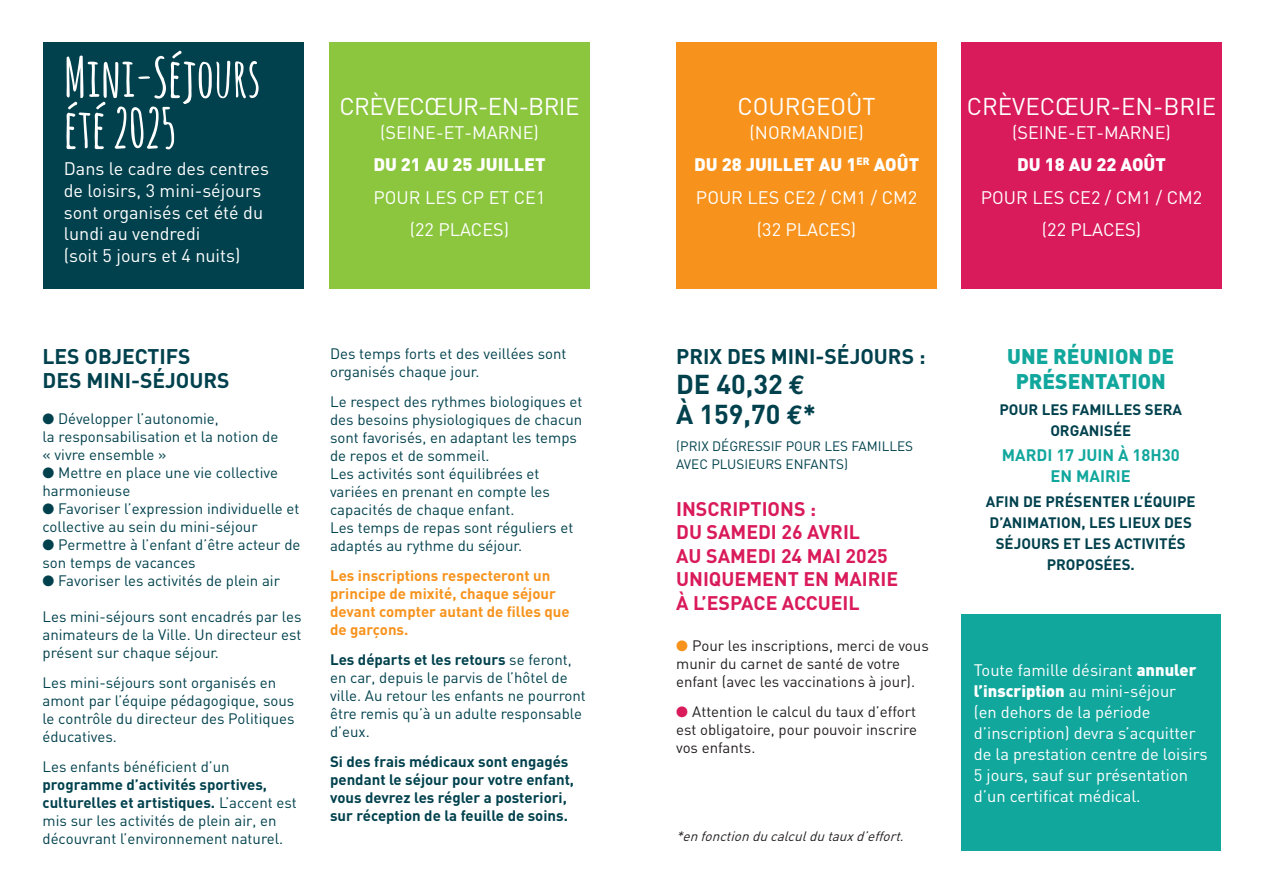
<style>
.page{position:relative;width:1263px;height:893px;background:#fff}
.page>*{position:absolute;margin:0;border:0;box-sizing:border-box;transform-origin:0 0}
.t1{font:700 54px/51px "Amatic SC";color:#fff}
.t2{font:700 27px/30px "DIN";color:#00414d}
.t3{font:24px "DIN";color:#fff}
.t4{font:24px "DIN";letter-spacing:-.025em;color:#fff}
.t5{font:700 21px/24px "DIN";color:#00414d}
.t6{font:900 21px/25.2px "DIN";color:#12a79d;text-align:center}
.t7{font:700 19.5px/23.4px "DIN";color:#d91a5b}
.t8{font:18px/32.5px "DIN";color:#fff;text-align:center}
.t9{font:900 18px "DIN";color:#fff}
.t10{font:16.5px/21px "DIN";color:#fff}
.t11{font:700 16.5px/21px "DIN";color:#12a79d;text-align:center}
.t12{font:15px/18px "DIN";color:#00414d}
.t13{font:15px/18px "DIN";color:#231f20}
.t14{font:700 15px/18px "DIN";color:#00414d}
.t15{font:700 15px/18px "DIN";color:#f7931d}
.t16{font:700 15px/21px "DIN";letter-spacing:.09em;color:#00414d;text-align:center}
.t17{font:700 15px/21px "DIN";letter-spacing:.05em;color:#00414d;text-align:center}
.t18{font:13.5px/18px "DIN";color:#00414d}
.t19{font:italic 13.5px "DIN";color:#231f20}
.s1{font-weight:700}
.s2{font-weight:900}
.s3{font-family:"Euro Mono"}
.s4{color:#f7931d}
.s5{color:#d91a5b}
</style>
<div class="page">
<div style="left:43px;top:43px;width:260px;height:246px;background:#00414d"></div>
<div style="left:676px;top:43px;width:261px;height:246px;background:#f7931d"></div>
<div style="left:329px;top:43px;width:261px;height:246px;background:#8bc63e"></div>
<div style="left:961px;top:43px;width:261px;height:246px;background:#d91a5b"></div>
<div style="left:961px;top:614px;width:259px;height:236px;background:#12a79d"></div>
<h1 class="t1" style="left:64px;top:50px;width:198px">Mini-Séjours été 2025</h1>
<p class="t8" style="left:64px;top:158px;width:207px;line-height:21.6px;text-align:left">Dans le cadre des centres de loisirs, 3 mini-séjours sont organisés cet été du lundi au vendredi<br>(soit 5 jours et 4 nuits)</p>
<h3 class="t4" style="left:340px;top:91px;width:241px">Crèvecœu r-en-Brie</h3>
<p class="t8" style="left:380px;top:116px;width:160px">(Sein e-et-Marn e)</p>
<p class="t9" style="left:373px;top:153px;width:174px">DU 21 AU 25 JUILLET</p>
<p class="t8" style="left:374px;top:181px;width:173px">pour les CP et CE1 (22 places)</p>
<h3 class="t5" style="left:43px;top:343px;width:189px">Les obj ecti fs des mi ni-séjours</h3>
<p class="t12" style="left:43px;top:409px;width:237px">● Développer l’autonomie,<br>la responsabilisation et la notion de « vivre ensemble »</p>
<p class="t12" style="left:43px;top:463px;width:237px">● Mettre en place une vie collective harmonieuse</p>
<p class="t12" style="left:43px;top:499px;width:258px">● Favoriser l’expression individuelle et collective au sein du mini-séjour</p>
<p class="t12" style="left:43px;top:535px;width:259px">● Permettre à l’enfant d’être acteur de son temps de vacances</p>
<p class="t12" style="left:43px;top:571px;width:239px">● Favoriser les activités de plein air</p>
<p class="t12" style="left:43px;top:607px;width:260px;text-align:justify">Les mini-séjours sont encadrés par les animateurs de la Ville. Un directeur est présent sur chaque séjour.</p>
<p class="t12" style="left:43px;top:673px;width:254px">Les mini-séjours sont organisés en amont par l’équipe pédagogique, sous le contrôle du directeur des Politiques éducatives.</p>
<p class="t12" style="left:43px;top:757px;width:189px">Les enfants bénéficient d’un</p>
<p class="t12" style="left:43px;top:775px;width:256px"><span class="s1">programme d’activités sportives, culturelles et artistiques.</span> L’accent est mis sur les activités de plein air, en découvrant l’environnement naturel.</p>
<p class="t12" style="left:330px;top:344px;width:238px">Des temps forts et des veillées sont organisés chaque jour.</p>
<p class="t12" style="left:330px;top:392px;width:254px">Le respect des rythmes biologiques et des besoins physiologiques de chacun sont favorisés, en adaptant les temps de repos et de sommeil.<br>Les activités sont équilibrées et variées en prenant en compte les capacités de chaque enfant.<br>Les temps de repas sont réguliers et adaptés au rythme du séjour.</p>
<p class="t15" style="left:330px;top:566px;width:241px">Les inscriptions respecteront un principe de mixité, chaque séjour devant compter autant de filles que de garçons.</p>
<p class="t12" style="left:330px;top:650px;width:257px"><span class="s1">Les départs et les retours</span> se feront, en car, depuis le parvis de l’hôtel de ville. Au retour les enfants ne pourront être remis qu’à un adulte responsable d’eux.</p>
<p class="t14" style="left:330px;top:752px;width:246px">Si des frais médicaux sont engagés pendant le séjour pour votre enfant, vous devrez les régler a posteriori, sur réception de la feuille de soins.</p>
<h3 class="t3" style="left:737px;top:91px;width:140px">Cou rgeoût</h3>
<p class="t8" style="left:694px;top:116px;width:227px">(Normandie)<br><span class="s2">DU 28 JUILLET AU 1</span><sup>ER</sup> <span class="s2">AOÛT </span>pour les CE2 / CM1 / CM2 (32 places)</p>
<h3 class="t3" style="left:967px;top:91px;width:251px">Crèvecœu r-en-Brie</h3>
<p class="t8" style="left:1012px;top:116px;width:160px">(Sein e-et-Marn e)</p>
<p class="t9" style="left:1017px;top:153px;width:150px">DU 18 AU 22 AOÛT</p>
<p class="t8" style="left:981px;top:181px;width:223px">pour les CE2 / CM1 / CM2 (22 places)</p>
<h3 class="t5" style="left:676px;top:343px;width:251px">Prix des mi ni-séjours :</h3>
<h2 class="t2" style="left:676px;top:368px;width:142px">de 40,32 <span class="s3">€ </span>à 159,70 <span class="s3">€</span>*</h2>
<p class="t18" style="left:676px;top:436px;width:239px">(prix dégressif pou r les fam illes avec plu</p>
<p class="t18" style="left:736px;top:454px;width:113px">sieu rs enfants)</p>
<h3 class="t7" style="left:676px;top:496px;width:224px">i nscri ptions :<br>du samedi 26 avril<br>au samedi 24 mai 2025 uniquement en mai rie à l’espace accueil</h3>
<p class="t13" style="left:676px;top:636px;width:254px"><span class="s4">●</span> Pour les inscriptions, merci de vous munir du carnet de santé de votre enfant (avec les vaccinations à jour).</p>
<p class="t13" style="left:676px;top:702px;width:242px;text-align:justify"><span class="s5">●</span> Attention le calcul du taux d’effort est obligatoire, pour pouvoir inscrire vos enfants.</p>
<p class="t19" style="left:676px;top:827px;width:233px">*enfonctionducalculdutauxd’effort.</p>
<h3 class="t6" style="left:1007px;top:343px;width:168px">UNE RÉUNION DE<br>PRÉSENTATION</h3>
<p class="t17" style="left:999px;top:398px;width:183px">pour les familles sera organisée</p>
<p class="t11" style="left:1002px;top:444px;width:179px">mardi 17 jui n à 18h30 en mairie</p>
<p class="t16" style="left:986px;top:491px;width:211px">afi n de présenter l’équi pe d’ani mation, les li eux des séj ours et les activités proposées.</p>
<p class="t10" style="left:974px;top:660px;width:235px">Toute famille désirant <span class="s2">ANNULER<br>L’INSCRIPTION</span> au mini-séjour<br>(en dehors de la période d’inscription) devra s’acquitter de la prestation centre de loisirs<br>5 jours, sauf sur présentation d’un certificat médical.</p>
</div>
